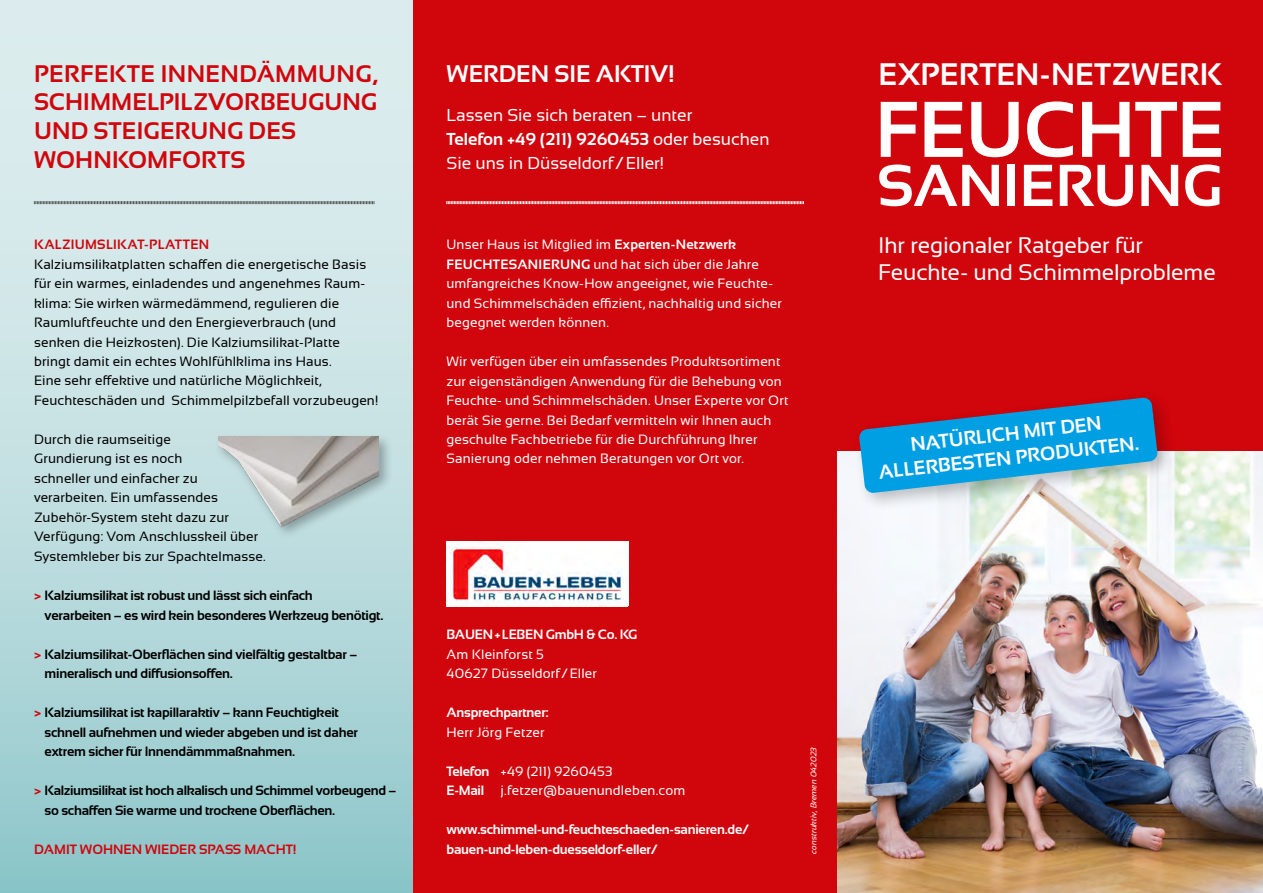
<style>
.page{position:relative;width:1263px;height:893px;background:#fff}
.page>*{position:absolute;margin:0;border:0;box-sizing:border-box;transform-origin:0 0}
.t1{font:700 78.75px "Sansation";letter-spacing:-.01em;color:#fff}
.t2{font:700 58.95px "Sansation";letter-spacing:-.005em;color:#fff}
.t3{font:700 31.05px "Sansation";letter-spacing:.01em;color:#fff}
.t4{font:700 24px/28.8px "Sansation";letter-spacing:.005em;color:#d1050c;text-align:justify}
.t5{font:700 24px "Sansation";color:#fff}
.t6{font:22.5px "Sansation";letter-spacing:-.005em;color:#fff}
.t7{font:700 19.5px "Sansation";color:#fff}
.t8{font:17.25px "Sansation";color:#fff}
.t9{font:700 17.25px "Sansation";color:#fff}
.t10{font:13.5px/19.5px "Sansation";letter-spacing:.01em;color:#fff}
.t11{font:13.5px/19.5px "Sansation";letter-spacing:.01em;color:#000}
.t12{font:700 13.5px/19.5px "Sansation";letter-spacing:-.02em;color:#000}
.t13{font:700 13.5px/19.5px "Sansation";letter-spacing:-.02em;color:#fff}
.t14{font:700 13.5px "Sansation";color:#d1050c}
.t15{font:700 13.5px "Sansation";letter-spacing:.025em;color:#d1050c}
.t16{font:italic 8.25px "Sansation";color:#fff}
.s1{color:#d1050c}
.s2{font-weight:400}
.s3{font-weight:700}
</style>
<div class="page">
<div style="left:412px;top:0;width:426px;height:893px;background:#d1050c"></div>
<svg style="left:446px;top:201px;width:358px;height:4px"></svg>
<div style="left:838px;top:0;width:425px;height:893px;background:#d1050c"></div>
<img style="left:838px;top:452px;width:425px;height:441px">
<div style="left:852px;top:391px;width:324px;height:121px;background:#000;opacity:.25"></div>
<svg style="left:859px;top:397px;width:299px;height:96px"></svg>
<img style="left:446px;top:541px;width:181px;height:65px">
<div style="left:0;top:0;width:412px;height:893px;background:linear-gradient(to bottom,#e9f3f4,#97cace)"></div>
<div style="left:214px;top:432px;width:179px;height:108px;background:#000;opacity:.3"></div>
<img style="left:218px;top:437px;width:160px;height:105px">
<svg style="left:34px;top:201px;width:340px;height:4px"></svg>
<p class="t4" style="left:34px;top:59px;width:345px">PERFEKTE INNENDÄMMUNG, SCHIMMELPILZVORBEUGUNG UND STEIGERUNG DES</p>
<p class="t4" style="left:34px;top:145px;width:213px">WOHNKOMFORTS</p>
<p class="t15" style="left:34px;top:237px;width:177px">KALZIUMSLIKAT-PLATTEN</p>
<p class="t11" style="left:34px;top:254px;width:346px">Kalziumsilikatplatten schaffen die energetische Basis für ein warmes, einladendes und angenehmes Raum&shy;klima: Sie wirken wärmedämmend, regulieren die Raumluftfeuchte und den Energieverbrauch (und senken die Heizkosten). Die Kalziumsilikat-Platte bringt damit ein echtes Wohlfühlklima ins Haus.<br>Eine sehr effektive und natürliche Möglichkeit, Feuchteschäden und Schimmelpilzbefall vorzubeugen!</p>
<p class="t11" style="left:34px;top:430px;width:233px">Durch die raumseitige<br>Grundierung ist es noch<br>schneller und einfacher zu verarbeiten. Ein umfassendes<br>Zubehör-System steht dazu zur<br>Verfügung: Vom Anschlusskeil über<br>Systemkleber bis zur Spachtelmasse.</p>
<p class="t12" style="left:34px;top:586px;width:280px"><span class="s1">&gt;</span> Kalziumsilikat ist robust und lässt sich einfach</p>
<p class="t12" style="left:45px;top:605px;width:340px">verarbeiten – es wird kein besonderes Werkzeug benötigt.</p>
<p class="t12" style="left:34px;top:644px;width:325px"><span class="s1">&gt;</span> Kalziumsilikat-Oberflächen sind vielfältig gestaltbar –</p>
<p class="t12" style="left:45px;top:664px;width:190px">mineralisch und diffusionsoffen.</p>
<p class="t12" style="left:34px;top:703px;width:306px"><span class="s1">&gt;</span> Kalziumsilikat ist kapillaraktiv – kann Feuchtigkeit</p>
<p class="t12" style="left:45px;top:722px;width:315px">schnell aufnehmen und wieder abgeben und ist daher</p>
<p class="t12" style="left:45px;top:742px;width:252px">extrem sicher für Innendämmmaßnahmen.</p>
<p class="t12" style="left:45px;top:781px;width:353px;text-indent:-11px"><span class="s1">&gt;</span> Kalziumsilikat ist hoch alkalisch und Schimmel vorbeugend – so schaffen Sie warme und trockene Oberflächen.</p>
<p class="t14" style="left:34px;top:841px;width:264px">DAMIT WOHNEN WIEDER SPASS MACHT!</p>
<p class="t5" style="left:446px;top:60px;width:230px">WERDEN SIE AKTIV!</p>
<p class="t8" style="left:446px;top:105px;width:247px">Lassen Sie sich beraten – unter</p>
<p class="t9" style="left:446px;top:129px;width:325px">Telefon +49 (211) 9260453 <span class="s2">oder besuchen</span></p>
<p class="t8" style="left:446px;top:153px;width:219px">Sie uns in Düsseldorf /Eller!</p>
<p class="t10" style="left:446px;top:235px;width:291px">Unser Haus ist Mitglied im <span class="s3">Experten-Netzwerk</span></p>
<p class="t10" style="left:446px;top:254px;width:328px"><span class="s3">FEUCHTESANIERUNG</span> und hat sich über die Jahre umfangreiches Know-How angeeignet, wie Feuchte-</p>
<p class="t10" style="left:446px;top:293px;width:337px">und Schimmelschäden effizient, nachhaltig und sicher begegnet werden können.</p>
<p class="t10" style="left:446px;top:352px;width:335px">Wir verfügen über ein umfassendes Produktsortiment</p>
<p class="t10" style="left:446px;top:371px;width:344px">zur eigenständigen Anwendung für die Behebung von Feuchte- und Schimmelschäden. Unser Experte vor Ort berät Sie gerne. Bei Bedarf vermitteln wir Ihnen auch geschulte Fachbetriebe für die Durchführung Ihrer Sanierung oder nehmen Beratungen vor Ort vor.</p>
<p class="t13" style="left:446px;top:625px;width:192px">BAUEN+LEBEN GmbH &amp; Co. KG</p>
<p class="t10" style="left:446px;top:644px;width:99px">Am Kleinforst 5</p>
<p class="t10" style="left:446px;top:664px;width:152px">40627 Düsseldorf /Eller</p>
<p class="t13" style="left:446px;top:703px;width:104px">Ansprechpartner:</p>
<p class="t10" style="left:446px;top:722px;width:100px">Herr Jörg Fetzer</p>
<p class="t10" style="left:446px;top:761px;width:168px"><span class="s3">Telefon</span> +49 (211) 9260453</p>
<p class="t10" style="left:446px;top:781px;width:240px"><span class="s3">E-Mail</span> j.fetzer@bauenundleben.com</p>
<p class="t13" style="left:446px;top:820px;width:304px">www.schimmel-und-feuchteschaeden-sanieren.de/ bauen-und-leben-duesseldorf-eller/</p>
<p class="t16" style="left:809px;top:854px;width:108px;rotate:-90deg">construktiv, Bremen 042023</p>
<p class="t3" style="left:878px;top:57px;width:345px">EXPERTEN-NETZWERK</p>
<p class="t1" style="left:875px;top:86px;width:351px">FEUCHTE</p>
<p class="t2" style="left:877px;top:153px;width:347px">SANIERUNG</p>
<p class="t6" style="left:878px;top:232px;width:266px">Ihr regionaler Ratgeber für</p>
<p class="t6" style="left:878px;top:259px;width:339px">Feuchte- und Schimmelprobleme</p>
<p class="t7" style="left:909px;top:433px;width:193px;rotate:-6deg">NATÜRLICH MIT DEN</p>
<p class="t7" style="left:877px;top:460px;width:263px;rotate:-6deg">ALLERBESTEN PRODUKTEN.</p>
</div>
